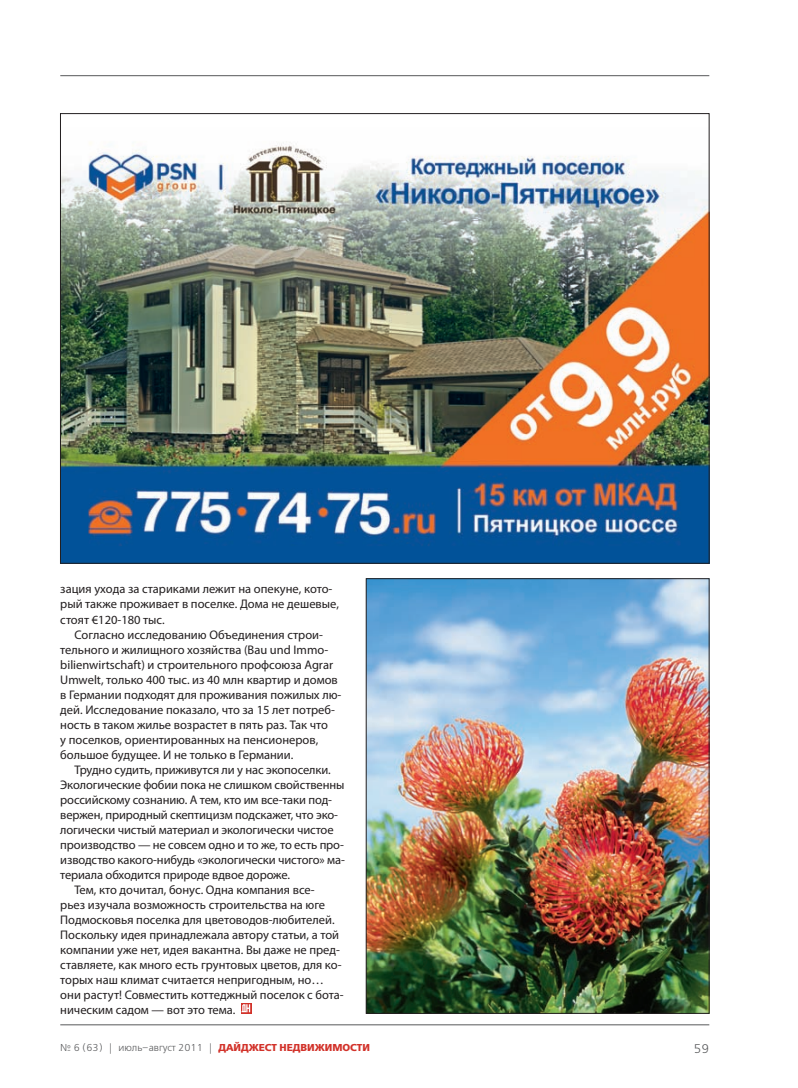
<style>
.page{position:relative;width:798px;height:1088px;background:#fff}
.page>*{position:absolute;margin:0;border:0;box-sizing:border-box;transform-origin:0 0}
.t1{font:12.5px "Myriad Pro";color:#231f20}
.t2{font:12.5px "Free Set Light C";color:#57585a}
.t3{font:10px "Free Set Light C";color:#57585a}
.s1{font-family:"Free Set Bold C";color:#d2322a}
</style>
<div class="page">
<hr style="left:60px;top:1024px;width:649px;height:1px;background:#57585a">
<svg style="left:241px;top:1003px;width:10px;height:10px"></svg>
<svg style="left:241px;top:1004px;width:9px;height:8px"></svg>
<img style="left:62px;top:142px;width:645px;height:419px">
<img style="left:368px;top:580px;width:339px;height:431px">
<div style="left:366px;top:578px;width:343px;height:435px;border:1px solid #231f20"></div>
<hr style="left:60px;top:75px;width:649px;height:1px;background:#57585a">
<p class="t1" style="left:60px;top:585px;width:273px">зация ухода за стариками лежит на опекуне, кото-</p>
<p class="t1" style="left:60px;top:600px;width:280px">рый также проживает в поселке. Дома не дешевые,</p>
<p class="t1" style="left:60px;top:615px;width:106px">стоят €120-180 тыс.</p>
<p class="t1" style="left:74px;top:630px;width:250px">Согласно исследованию Объединения строи-</p>
<p class="t1" style="left:60px;top:645px;width:269px">тельного и жилищного хозяйства (Bau und Immo-</p>
<p class="t1" style="left:60px;top:660px;width:274px">bilienwirtschaft) и строительного профсоюза Agrar</p>
<p class="t1" style="left:60px;top:675px;width:279px">Umwelt, только 400 тыс. из 40 млн квартир и домов</p>
<p class="t1" style="left:60px;top:690px;width:282px">в Германии подходят для проживания пожилых лю-</p>
<p class="t1" style="left:60px;top:705px;width:276px">дей. Исследование показало, что за 15 лет потреб-</p>
<p class="t1" style="left:60px;top:720px;width:269px">ность в таком жилье возрастет в пять раз. Так что</p>
<p class="t1" style="left:60px;top:735px;width:259px">у поселков, ориентированных на пенсионеров,</p>
<p class="t1" style="left:60px;top:750px;width:234px">большое будущее. И не только в Германии.</p>
<p class="t1" style="left:74px;top:765px;width:258px">Трудно судить, приживутся ли у нас экопоселки.</p>
<p class="t1" style="left:60px;top:780px;width:285px">Экологические фобии пока не слишком свойственны</p>
<p class="t1" style="left:60px;top:795px;width:273px">российскому сознанию. А тем, кто им все-таки под-</p>
<p class="t1" style="left:60px;top:810px;width:279px">вержен, природный скептицизм подскажет, что эко-</p>
<p class="t1" style="left:60px;top:825px;width:275px">логически чистый материал и экологически чистое</p>
<p class="t1" style="left:60px;top:840px;width:285px">производство — не совсем одно и то же, то есть про-</p>
<p class="t1" style="left:60px;top:855px;width:286px">изводство какого-нибудь «экологически чистого» ма-</p>
<p class="t1" style="left:60px;top:870px;width:231px">териала обходится природе вдвое дороже.</p>
<p class="t1" style="left:74px;top:885px;width:241px">Тем, кто дочитал, бонус. Одна компания все-</p>
<p class="t1" style="left:60px;top:900px;width:266px">рьез изучала возможность строительства на юге</p>
<p class="t1" style="left:60px;top:915px;width:276px">Подмосковья поселка для цветоводов-любителей.</p>
<p class="t1" style="left:60px;top:930px;width:280px">Поскольку идея принадлежала автору статьи, а той</p>
<p class="t1" style="left:60px;top:945px;width:281px">компании уже нет, идея вакантна. Вы даже не пред-</p>
<p class="t1" style="left:60px;top:960px;width:283px">ставляете, как много есть грунтовых цветов, для ко-</p>
<p class="t1" style="left:60px;top:975px;width:265px">торых наш климат считается непригодным, но…</p>
<p class="t1" style="left:60px;top:990px;width:285px">они растут! Совместить коттеджный поселок с бота-</p>
<p class="t1" style="left:60px;top:1005px;width:177px">ническим садом — вот это тема.</p>
<p class="t3" style="left:60px;top:1044px;width:311px">№ 6 (63) | июль–август 2011 | <span class="s1">ДАЙДЖЕСТ НЕДВИЖИМОСТИ</span></p>
<p class="t2" style="left:693px;top:1043px;width:17px">59</p>
</div>
